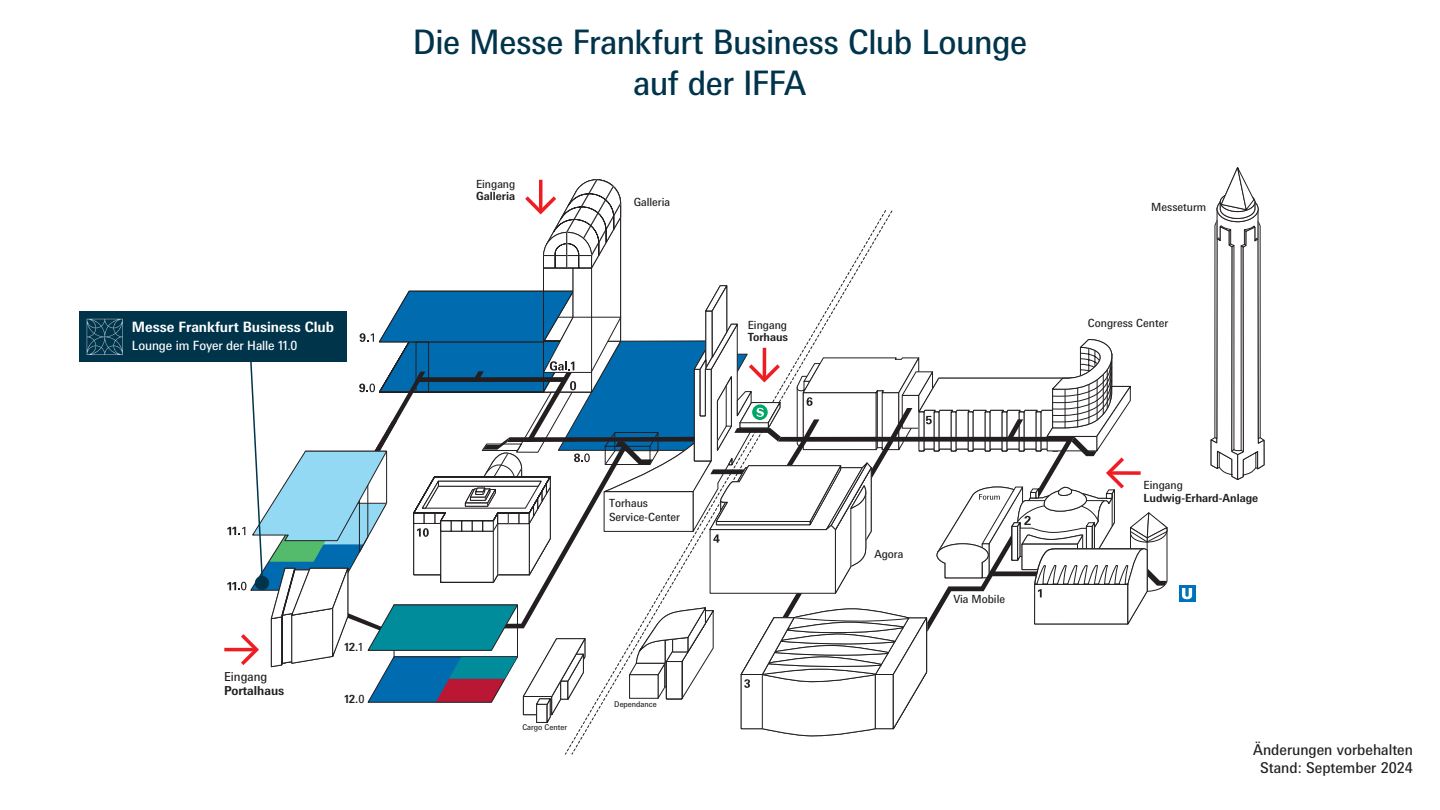
<style>
.page{position:relative;width:1440px;height:810px;background:#fff}
.page>*{position:absolute;margin:0;border:0;box-sizing:border-box;transform-origin:0 0}
.t1{font:33.75px/40.5px "Messe Univers";letter-spacing:-.015em;color:#00344b;text-align:center}
.t2{font:14.92px/17.9px "Messe Univers";color:#231f20;text-align:center}
.t3{font:700 14.25px "Messe Univers";letter-spacing:-.005em;color:#fff}
.t4{font:12.75px "Messe Univers";letter-spacing:-.005em;color:#fff}
.t5{font:700 12.38px "Messe Univers";color:#231f20}
.t6{font:12.38px "Messe Univers";color:#231f20}
.t7{font:11.25px/14.6px "Messe Univers";color:#231f20}
.t8{font:700 11.25px "Messe Univers";color:#231f20}
.t9{font:7.88px "Messe Univers";color:#231f20}
.s1{font-weight:400}
</style>
<div class="page">
<svg style="left:1210px;top:167px;width:55px;height:313px"></svg>
<div style="left:1179px;top:585px;width:16px;height:17px;background:#0072bc"></div>
<svg style="left:1182px;top:588px;width:10px;height:11px"></svg>
<svg style="left:224px;top:179px;width:944px;height:559px"></svg>
<div style="left:255px;top:576px;width:14px;height:14px;background:#00344b;border-radius:50%"></div>
<div style="left:255px;top:576px;width:14px;height:14px;border:1px solid #00344b;border-radius:50%"></div>
<div style="left:79px;top:311px;width:268px;height:51px;background:#00344b"></div>
<svg style="left:87px;top:319px;width:36px;height:36px"></svg>
<p class="t3" style="left:132px;top:318px;width:204px">Messe Frankfurt Business Club</p>
<p class="t4" style="left:132px;top:338px;width:167px">Lounge im Foyer der Halle 11.0</p>
<h1 class="t1" style="left:413px;top:22px;width:616px">Die Messe Frankfurt Business Club Lounge auf der IFFA</h1>
<p class="t7" style="left:476px;top:176px;width:41px">Eingang</p>
<p class="t8" style="left:476px;top:189px;width:41px">Galleria</p>
<p class="t7" style="left:634px;top:194px;width:38px">Galleria</p>
<p class="t7" style="left:748px;top:317px;width:41px">Eingang</p>
<p class="t8" style="left:748px;top:330px;width:42px">Torhaus</p>
<p class="t6" style="left:224px;top:669px;width:45px">Eingang</p>
<p class="t5" style="left:224px;top:683px;width:62px">Portalhaus</p>
<p class="t8" style="left:344px;top:640px;width:20px">12.<span class="s1">1</span></p>
<p class="t8" style="left:344px;top:692px;width:22px">12.<span class="s1">0</span></p>
<p class="t7" style="left:609px;top:495px;width:73px">Torhaus<br>Service-Center</p>
<p class="t9" style="left:522px;top:722px;width:46px">Cargo Center</p>
<p class="t9" style="left:614px;top:700px;width:44px">Dependance</p>
<p class="t7" style="left:874px;top:547px;width:31px">Agora</p>
<p class="t7" style="left:954px;top:592px;width:53px">Via Mobile</p>
<p class="t7" style="left:1151px;top:199px;width:57px">Messeturm</p>
<p class="t7" style="left:1088px;top:316px;width:82px">Congress Center</p>
<p class="t7" style="left:1144px;top:478px;width:41px">Eingang</p>
<p class="t8" style="left:1144px;top:491px;width:116px">Ludwig-Erhard-Anlage</p>
<h2 class="t2" style="left:1253px;top:740px;width:161px">Änderungen vorbehalten<br>Stand: September 2024</h2>
</div>
